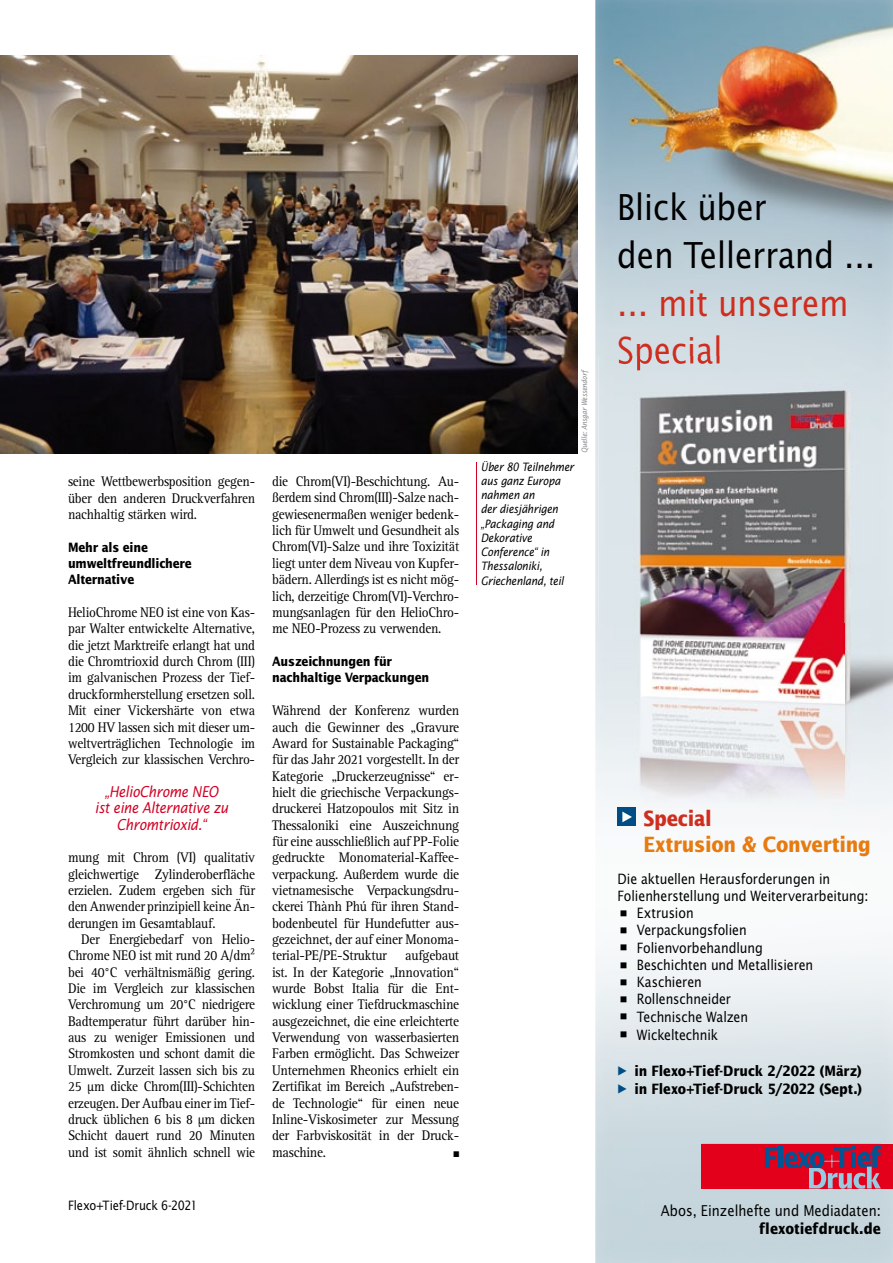
<style>
.page{position:relative;width:893px;height:1263px;background:#fff}
.page>*{position:absolute;margin:0;border:0;box-sizing:border-box;transform-origin:0 0}
.t1{font:35.85px/47.8px "Lucida Sans Std";color:#000;scale:.87 1}
.t2{font:35.85px/47.8px "Lucida Sans Std";color:#cf2e1f;scale:.87 1}
.t3{font:700 21px "Lucida Sans Std";letter-spacing:-.015em;color:#e77b0f;scale:.87 1}
.t4{font:700 21px "Lucida Sans Std";letter-spacing:-.01em;color:#cf2e1f;scale:.87 1}
.t5{font:italic 15px/16.4px "Lucida Sans Std";letter-spacing:-.015em;color:#d20024;text-align:center;scale:.87 1}
.t6{font:15px "Lucida Sans Std";color:#000;scale:.87 1}
.t7{font:700 15px "Lucida Sans Std";color:#000;scale:.87 1}
.t8{font:14.4px/16.4px "Rotis Serif Std";letter-spacing:-.02em;color:#000;text-align:justify;scale:.92 1}
.t9{font:14.4px/16.4px "Rotis Serif Std";letter-spacing:-.02em;color:#000;text-align:justify;scale:.93 1}
.t10{font:14.25px/17.2px "Lucida Sans Std";letter-spacing:-.01em;color:#000;scale:.87 1}
.t11{font:700 14.25px/18px "Lucida Sans Std";letter-spacing:-.005em;color:#000;scale:.87 1}
.t12{font:700 12.9px/16.4px "Lucida Sans Std";letter-spacing:-.015em;color:#000;scale:.87 1}
.t13{font:12.9px "Lucida Sans Std";letter-spacing:-.015em;color:#000;scale:.87 1}
.t14{font:italic 11.55px/14.2px "Lucida Sans Std";letter-spacing:-.015em;color:#000;scale:.87 1}
.t15{font:8.25px "Zapf Dingbats ITC";color:#000;scale:.93 1}
.t16{font:italic 7.5px "Lucida Sans Std";letter-spacing:-.02em;color:#86888a;scale:.87 1}
.s1{font-size:19.5px}
.s2{color:#004d85}
</style>
<div class="page">
<img style="left:0;top:55px;width:577px;height:398px">
<img style="left:595px;top:0;width:49px;height:1263px">
<img style="left:644px;top:948px;width:249px;height:315px">
<div style="left:619px;top:336px;width:100px;height:21px;background:#d2dee4"></div>
<img style="left:604px;top:0;width:289px;height:280px">
<div style="left:875px;top:1144px;width:18px;height:45px;background:#e2001a"></div>
<img style="left:598px;top:357px;width:295px;height:533px">
<img style="left:619px;top:357px;width:100px;height:13px">
<svg style="left:702px;top:1144px;width:179px;height:45px;background:#b9203f"></svg>
<div style="left:617px;top:808px;width:19px;height:18px;background:#004d85"></div>
<svg style="left:622px;top:811px;width:10px;height:11px"></svg>
<hr style="left:476px;top:462px;width:1px;height:123px;background:#d20024">
<p class="t8" style="left:68px;top:473px;width:205px">seine Wettbewerbsposition gegen&shy;über den anderen Druckverfahren nachhaltig stärken wird.</p>
<p class="t12" style="left:68px;top:539px;width:144px">Mehr als eine umweltfreundlichere<br>Alternative</p>
<p class="t8" style="left:68px;top:604px;width:205px">HelioChrome NEO ist eine von Kas&shy;par Walter entwickelte Alternative, die jetzt Marktreife erlangt hat und die Chromtrioxid durch Chrom (III) im galvanischen Prozess der Tief&shy;druckformherstellung ersetzen soll.<br>Mit einer Vickershärte von etwa 1200 HV lassen sich mit dieser um&shy;weltverträglichen Technologie im Vergleich zur klassischen Verchro-</p>
<p class="t5" style="left:95px;top:784px;width:155px">„HelioChrome NEO<br>ist eine Alternative zu<br>Chromtrioxid.“</p>
<p class="t8" style="left:68px;top:849px;width:205px">mung mit Chrom (VI) qualitativ gleichwertige Zylinderoberfläche erzielen. Zudem ergeben sich für den Anwender prinzipiell keine Än&shy;derungen im Gesamtablauf.</p>
<p class="t8" style="left:68px;top:931px;width:205px;text-indent:13px">Der Energiebedarf von Helio-Chrome NEO ist mit rund 20 A/dm² bei 40°C verhältnismäßig gering.<br>Die im Vergleich zur klassischen Verchromung um 20°C niedrigere Badtemperatur führt darüber hin&shy;aus zu weniger Emissionen und Stromkosten und schont damit die Umwelt. Zurzeit lassen sich bis zu 25 µm dicke Chrom(III)-Schichten erzeugen. Der Aufbau einer im Tief&shy;druck üblichen 6 bis 8 µm dicken Schicht dauert rund 20 Minuten und ist somit ähnlich schnell wie</p>
<p class="t8" style="left:272px;top:473px;width:205px">die Chrom(VI)-Beschichtung. Au&shy;ßerdem sind Chrom(III)-Salze nach&shy;gewiesenermaßen weniger bedenk&shy;lich für Umwelt und Gesundheit als Chrom(VI)-Salze und ihre Toxizität liegt unter dem Niveau von Kupfer&shy;bädern. Allerdings ist es nicht mög&shy;lich, derzeitige Chrom(VI)-Verchro&shy;mungsanlagen für den HelioChro&shy;me NEO-Prozess zu verwenden.</p>
<p class="t12" style="left:272px;top:654px;width:182px">Auszeichnungen für nachhaltige Verpackungen</p>
<p class="t9" style="left:272px;top:702px;width:203px">Während der Konferenz wurden auch die Gewinner des „Gravure Award for Sustainable Packaging“ für das Jahr 2021 vorgestellt. In der Kategorie „Druckerzeugnisse“ er&shy;hielt die griechische Verpackungs&shy;druckerei Hatzopoulos mit Sitz in Thessaloniki eine Auszeichnung für eine ausschließlich auf PP-Folie gedruckte Monomaterial-Kaffee&shy;verpackung. Außerdem wurde die vietnamesische Verpackungsdru&shy;ckerei Thành Phú für ihren Stand&shy;bodenbeutel für Hundefutter aus&shy;gezeichnet, der auf einer Monoma&shy;terial-PE/PE-Struktur</p>
<p class="t9" style="left:272px;top:948px;width:203px;text-indent:133px">aufgebaut ist. In der Kategorie „Innovation“ wurde Bobst Italia für die Ent&shy;wicklung einer Tiefdruckmaschine ausgezeichnet, die eine erleichterte Verwendung von wasserbasierten Farben ermöglicht. Das Schweizer Unternehmen Rheonics erhielt ein Zertifikat im Bereich „Aufstreben&shy;de Technologie“ für einen neue Inline-Viskosimeter zur Messung der Farbviskosität in der Druck&shy;maschine.</p>
<p class="t15" style="left:453px;top:1150px;width:8px">■</p>
<p class="t13" style="left:68px;top:1198px;width:150px">Flexo+Tief-Druck 6-2021</p>
<p class="t16" style="left:580px;top:453px;width:98px;rotate:-90deg">Quelle: Ansgar Wessendorf</p>
<p class="t14" style="left:481px;top:459px;width:109px">Über 80 Teilnehmer aus ganz Europa nahmen an<br>der diesjährigen „Packaging and<br>Dekorative<br>Conference“ in<br>Thessaloniki,<br>Griechenland, teil</p>
<h1 class="t1" style="left:617px;top:184px;width:298px">Blick über<br>den Tellerrand …</h1>
<h1 class="t2" style="left:617px;top:279px;width:267px">… mit unserem<br>Special</h1>
<h2 class="t4" style="left:643px;top:807px;width:80px">Special</h2>
<h2 class="t3" style="left:643px;top:832px;width:263px">Extrusion &amp; Converting</h2>
<p class="t10" style="left:617px;top:870px;width:290px">Die aktuellen Herausforderungen in<br>Folienherstellung und Weiterverarbeitung:</p>
<p class="t10" style="left:617px;top:904px;width:89px"><span class="s1">•</span> Extrusion</p>
<p class="t10" style="left:617px;top:922px;width:150px"><span class="s1">•</span> Verpackungsfolien</p>
<p class="t10" style="left:617px;top:939px;width:169px"><span class="s1">•</span> Folienvorbehandlung</p>
<p class="t10" style="left:617px;top:956px;width:227px"><span class="s1">•</span> Beschichten und Metallisieren</p>
<p class="t10" style="left:617px;top:973px;width:99px"><span class="s1">•</span> Kaschieren</p>
<p class="t10" style="left:617px;top:991px;width:132px"><span class="s1">•</span> Rollenschneider</p>
<p class="t10" style="left:617px;top:1008px;width:152px"><span class="s1">•</span> Technische Walzen</p>
<p class="t10" style="left:617px;top:1026px;width:117px"><span class="s1">•</span> Wickeltechnik</p>
<p class="t11" style="left:617px;top:1062px;width:283px"><span class="s2">▶</span> in Flexo+Tief-Druck 2/2022 (März) <span class="s2">▶</span> in Flexo+Tief-Druck 5/2022 (Sept.)</p>
<p class="t6" style="left:661px;top:1201px;width:254px">Abos, Einzelhefte und Mediadaten:</p>
<p class="t7" style="left:759px;top:1220px;width:141px">flexotiefdruck.de</p>
</div>
